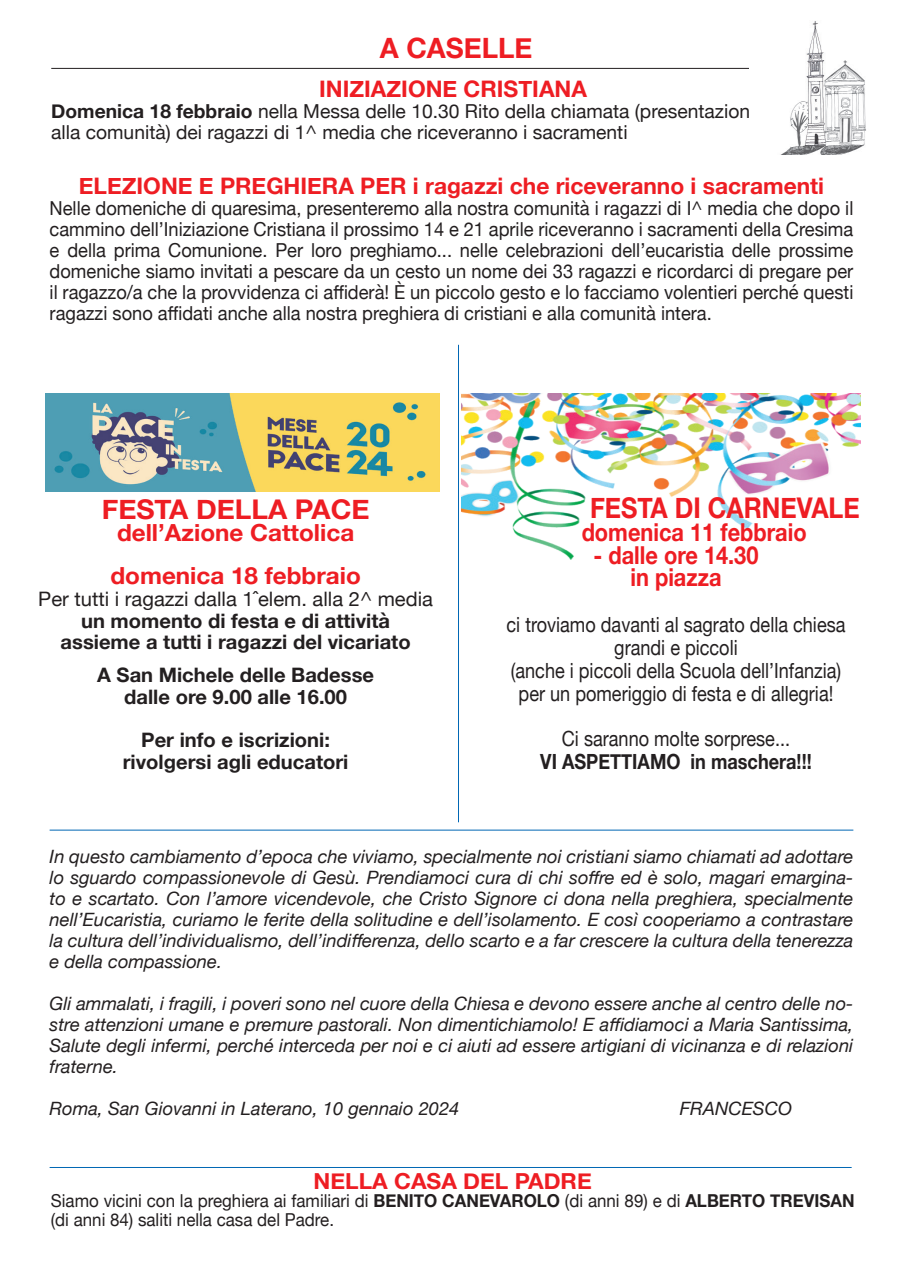
<style>
.page{position:relative;width:903px;height:1275px;background:#fff}
.page>*{position:absolute;margin:0;border:0;box-sizing:border-box;transform-origin:0 0}
.t1{font:700 28.53px "Helvetica Neue";color:#ee1d23;scale:.88 1}
.t2{font:700 28px "Helvetica Neue";color:#ee1d23}
.t3{font:700 27.12px "Helvetica Neue";color:#ee1d23}
.t4{font:700 24.68px/22.8px "Helvetica Neue";color:#ee1d23;text-align:center;scale:.88 1}
.t5{font:700 23.45px/43.4px "Helvetica Neue";color:#ee1d23}
.t6{font:700 22.75px "Helvetica Neue";color:#ee1d23}
.t7{font:700 22.05px "Helvetica Neue";color:#ee1d23}
.t8{font:21px/22.8px "Helvetica Neue";color:#231f20;text-align:center;scale:.87 1}
.t9{font:700 21px "Helvetica Neue";color:#231f20;scale:.87 1}
.t10{font:700 19.95px/21.7px "Helvetica Neue";color:#231f20;text-align:center}
.t11{font:19.95px "Helvetica Neue";color:#231f20}
.t12{font:19.25px/21px "Helvetica Neue";color:#231f20;text-align:justify;scale:.95 1}
.t13{font:19.25px/21px "Helvetica Neue";color:#231f20}
.t14{font:italic 18.38px/21px "Helvetica Neue";color:#231f20;text-align:justify}
.t15{font:17.85px/18.7px "Helvetica Neue";color:#231f20;scale:.95 1}
.s1{font-weight:700}
</style>
<div class="page">
<hr style="left:50px;top:1167px;width:802px;height:1px;background:#0167b4">
<hr style="left:51px;top:68px;width:732px;height:1px;background:#231f20">
<hr style="left:458px;top:345px;width:1px;height:477px;background:#0167b4">
<img style="left:45px;top:393px;width:395px;height:99px">
<hr style="left:50px;top:830px;width:803px;height:1px;background:#0167b4">
<img style="left:749px;top:21px;width:117px;height:134px">
<img style="left:461px;top:393px;width:400px;height:166px">
<h2 class="t2" style="left:380px;top:26px;width:154px">A CASELLE</h2>
<p class="t6" style="left:319px;top:71px;width:269px">INIZIAZIONE CRISTIANA</p>
<p class="t13" style="left:51px;top:101px;width:711px"><span class="s1">Domenica 18 febbraio</span> nella Messa delle 10.30 Rito della chiamata (presentazione alla comunità) dei ragazzi di 1^ media che riceveranno i sacramenti</p>
<p class="t6" style="left:79px;top:168px;width:747px">ELEZIONE E PREGHIERA PER i ragazzi che riceveranno i sacramenti</p>
<p class="t12" style="left:50px;top:199px;width:847px">Nelle domeniche di quaresima, presenteremo alla nostra comunità i ragazzi di I^ media che dopo il cammino dell’Iniziazione Cristiana il prossimo 14 e 21 aprile riceveranno i sacramenti della Cresima e della prima Comunione. Per loro preghiamo... nelle celebrazioni dell’eucaristia delle prossime domeniche siamo invitati a pescare da un cesto un nome dei 33 ragazzi e ricordarci di pregare per il ragazzo/a che la provvidenza ci affiderà! È un piccolo gesto e lo facciamo volentieri perché questi ragazzi sono affidati anche alla nostra preghiera di cristiani e alla comunità intera.</p>
<h3 class="t3" style="left:102px;top:488px;width:269px">FESTA DELLA PACE</h3>
<p class="t5" style="left:110px;top:511px;width:252px">dell’Azione Cattolica domenica 18 febbraio</p>
<p class="t11" style="left:38px;top:584px;width:396px">Per tutti i ragazzi dalla 1ˆelem. alla 2^ media</p>
<p class="t10" style="left:61px;top:610px;width:351px">un momento di festa e di attività assieme a tutti i ragazzi del vicariato</p>
<p class="t10" style="left:97px;top:664px;width:278px">A San Michele delle Badesse dalle ore 9.00 alle 16.00</p>
<p class="t10" style="left:123px;top:730px;width:227px">Per info e iscrizioni: rivolgersi agli educatori</p>
<h1 class="t1" style="left:590px;top:485px;width:308px">FESTA DI CARNEVALE</h1>
<h3 class="t4" style="left:582px;top:521px;width:257px">domenica 11 febbraio</h3>
<h3 class="t4" style="left:593px;top:544px;width:189px">- dalle ore 14.30 in piazza</h3>
<p class="t8" style="left:506px;top:614px;width:391px">ci troviamo davanti al sagrato della chiesa grandi e piccoli<br>(anche i piccoli della Scuola dell’Infanzia) per un pomeriggio di festa e di allegria!</p>
<p class="t8" style="left:562px;top:728px;width:264px">Ci saranno molte sorprese...</p>
<p class="t9" style="left:540px;top:745px;width:313px">VI ASPETTIAMO in maschera!!!</p>
<p class="t14" style="left:50px;top:847px;width:805px">In questo cambiamento d’epoca che viviamo, specialmente noi cristiani siamo chiamati ad adottare lo sguardo compassionevole di Gesù. Prendiamoci cura di chi soffre ed è solo, magari emargina&shy;to e scartato. Con l’amore vicendevole, che Cristo Signore ci dona nella preghiera, specialmente nell’Eucaristia, curiamo le ferite della solitudine e dell’isolamento. E così cooperiamo a contrastare la cultura dell’individualismo, dell’indifferenza, dello scarto e a far crescere la cultura della tenerezza e della compassione.</p>
<p class="t14" style="left:50px;top:994px;width:805px">Gli ammalati, i fragili, i poveri sono nel cuore della Chiesa e devono essere anche al centro delle no&shy;stre attenzioni umane e premure pastorali. Non dimentichiamolo! E affidiamoci a Maria Santissima, Salute degli infermi, perché interceda per noi e ci aiuti ad essere artigiani di vicinanza e di relazioni fraterne.</p>
<p class="t14" style="left:50px;top:1099px;width:411px">Roma, San Giovanni in Laterano, 10 gennaio 2024</p>
<p class="t14" style="left:680px;top:1099px;width:114px">FRANCESCO</p>
<p class="t7" style="left:314px;top:1163px;width:280px">NELLA CASA DEL PADRE</p>
<p class="t15" style="left:51px;top:1192px;width:847px">Siamo vicini con la preghiera ai familiari di <span class="s1">BENITO CANEVAROLO</span> (di anni 89) e di <span class="s1">ALBERTO TREVISAN </span>(di anni 84) saliti nella casa del Padre.</p>
</div>
